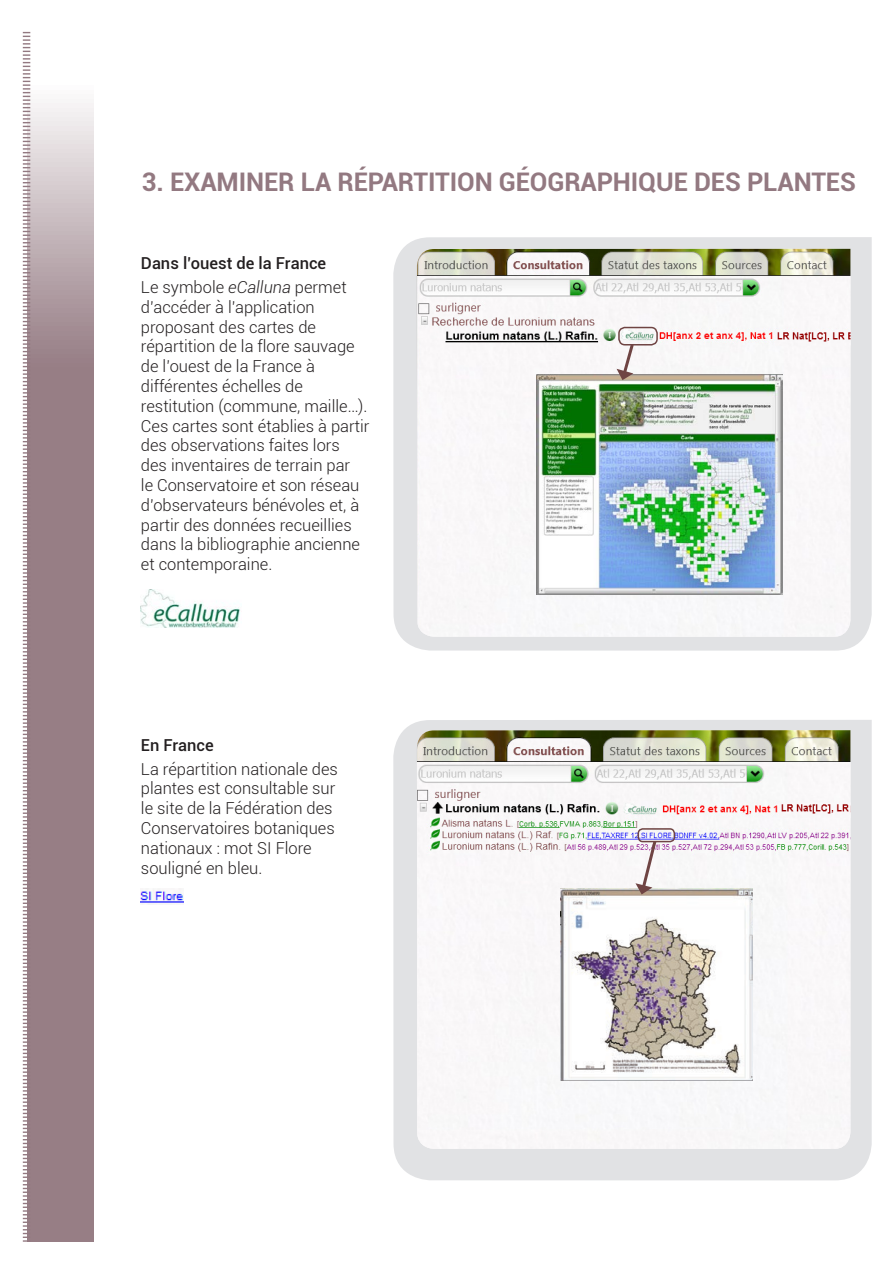
<style>
.page{position:relative;width:893px;height:1263px;background:#fff}
.page>*{position:absolute;margin:0;border:0;box-sizing:border-box;transform-origin:0 0}
.t1{font:700 25.65px "Roboto";letter-spacing:-.005em;color:#937981}
.t2{font:300 16.5px/19.8px "Roboto";color:#231f20}
.t3{font:500 16.5px "Roboto";color:#231f20}
.s1{font-style:italic}
</style>
<div class="page">
<svg style="left:393px;top:237px;width:479px;height:414px;background:#e2e3e5"></svg>
<div style="left:393px;top:720px;width:479px;height:460px;background:#e1e2e4"></div>
<img style="left:417px;top:249px;width:433px;height:388px">
<img style="left:417px;top:730px;width:433px;height:419px">
<svg style="left:32px;top:103px;width:62px;height:1139px;background:#a18b91"></svg>
<svg style="left:22px;top:31px;width:10px;height:1211px"></svg>
<img style="left:141px;top:589px;width:99px;height:39px">
<img style="left:536px;top:375px;width:246px;height:220px">
<img style="left:141px;top:888px;width:43px;height:15px">
<img style="left:560px;top:888px;width:192px;height:193px">
<svg style="left:617px;top:341px;width:19px;height:39px"></svg>
<svg style="left:635px;top:838px;width:23px;height:56px"></svg>
<div style="left:638px;top:828px;width:37px;height:14px;border:2px solid #6f4443;border-radius:4px"></div>
<div style="left:618px;top:327px;width:40px;height:18px;border:2px solid #6f4443;border-radius:6px"></div>
<img style="left:775px;top:330px;width:75px;height:15px">
<img style="left:779px;top:802px;width:71px;height:16px">
<p class="t1" style="left:142px;top:163px;width:715px">3. EXAMINER LA RÉPARTITION GÉOGRAPHIQUE DES PLANTES</p>
<p class="t3" style="left:141px;top:251px;width:187px">Dans l’ouest de la France</p>
<p class="t2" style="left:141px;top:277px;width:230px">Le symbole <span class="s1">eCalluna</span> permet d’accéder à l’application proposant des cartes de répartition de la flore sauvage de l’ouest de la France à différentes échelles de restitution (commune, maille…).<br>Ces cartes sont établies à partir des observations faites lors des inventaires de terrain par<br>le Conservatoire et son réseau d’observateurs bénévoles et, à partir des données recueillies dans la bibliographie ancienne et contemporaine.</p>
<p class="t3" style="left:141px;top:733px;width:74px">En France</p>
<p class="t2" style="left:141px;top:758px;width:198px">La répartition nationale des plantes est consultable sur le site de la Fédération des<br>Conservatoires botaniques nationaux : mot SI Flore souligné en bleu.</p>
</div>
